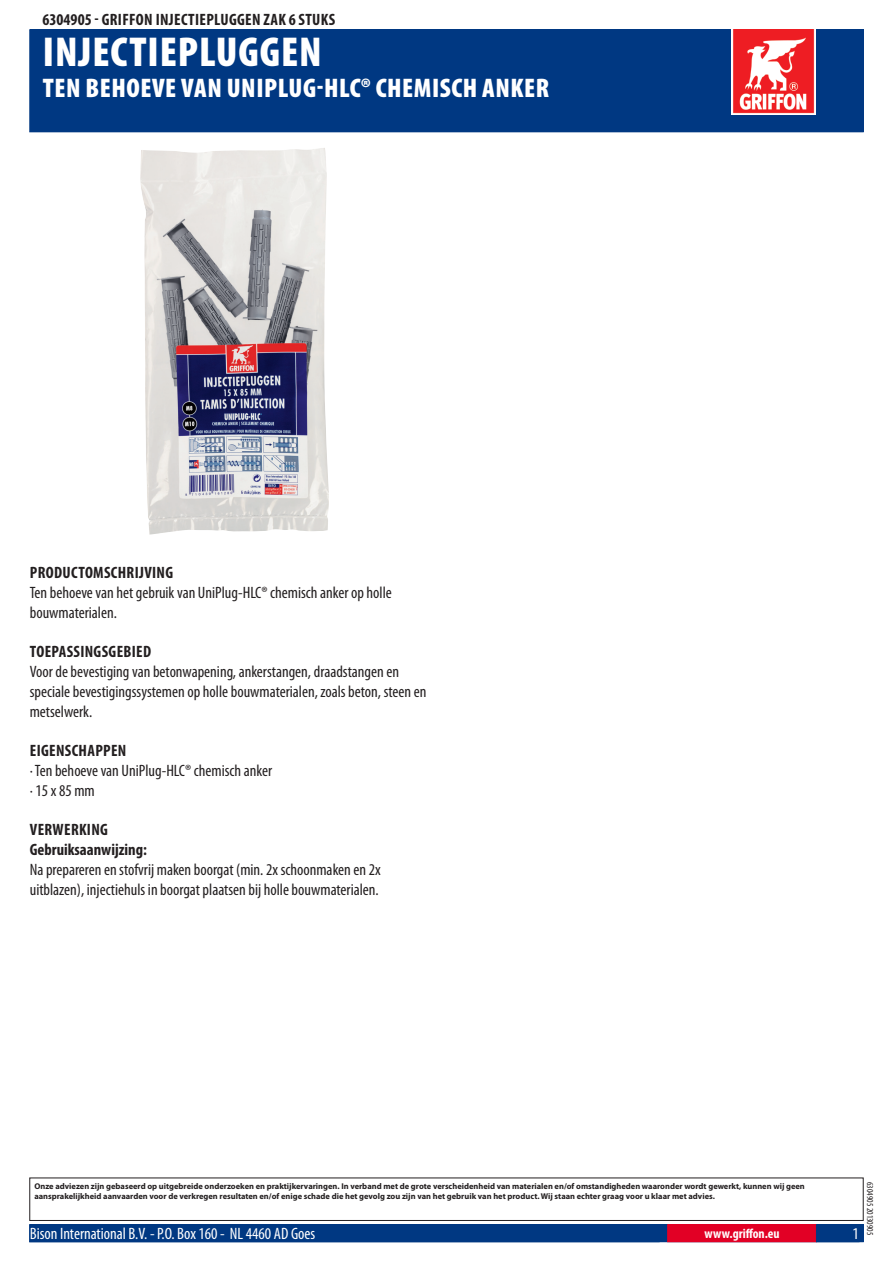
<style>
.page{position:relative;width:893px;height:1263px;background:#fff}
.page>*{position:absolute;margin:0;border:0;box-sizing:border-box;transform-origin:0 0}
.PageHeader{font:900 condensed 42px "Myriad Pro";letter-spacing:.02em;color:#fff}
.PageSubheader{font:900 condensed 27px "Myriad Pro";letter-spacing:.02em;color:#fff}
.Regular{font:condensed 16.5px/19.8px "Myriad Pro";color:#231f20}
.TOCItem{font:700 condensed 16.5px "Myriad Pro";letter-spacing:.02em;color:#231f20}
.ContactData{font:condensed 16.5px "Myriad Pro";color:#fff}
.Regular-2{font:700 condensed 16.5px "Myriad Pro";color:#231f20}
.URL{font:700 condensed 13.5px "Myriad Pro";color:#fff}
.Revisie{font:condensed 9px "Myriad Pro";color:#231f20}
.Disclaimer{font:700 8.4px/10.1px "Myriad Pro";color:#231f20}
</style>
<div class="page">
<div style="left:30px;top:30px;width:833px;height:102px;background:#003882"></div>
<img style="left:731px;top:30px;width:85px;height:85px">
<div style="left:29px;top:1177px;width:835px;height:44px;border:1px solid #231f20"></div>
<div style="left:30px;top:1225px;width:833px;height:17px;background:#003882"></div>
<div style="left:29px;top:1224px;width:835px;height:18px;border:1px solid #003882"></div>
<div style="left:668px;top:1225px;width:148px;height:17px;background:#e20025"></div>
<div style="left:667px;top:1224px;width:150px;height:18px;border:1px solid #e20025"></div>
<img style="left:140px;top:148px;width:189px;height:387px">
<p class="TOCItem" style="left:43px;top:9px;width:294px">6304905 - GRIFFON INJECTIEPLUGGEN ZAK 6 STUKS</p>
<p class="PageHeader" style="left:43px;top:25px;width:280px">INJECTIEPLUGGEN</p>
<p class="PageSubheader" style="left:43px;top:70px;width:508px">TEN BEHOEVE VAN UNIPLUG-HLC® CHEMISCH ANKER</p>
<p class="TOCItem" style="left:30px;top:562px;width:144px">PRODUCTOMSCHRIJVING</p>
<p class="Regular" style="left:30px;top:582px;width:364px">Ten behoeve van het gebruik van UniPlug-HLC® chemisch anker op holle bouwmaterialen.</p>
<p class="TOCItem" style="left:30px;top:641px;width:123px">TOEPASSINGSGEBIED</p>
<p class="Regular" style="left:30px;top:661px;width:398px">Voor de bevestiging van betonwapening, ankerstangen, draadstangen en speciale bevestigingssystemen op holle bouwmaterialen, zoals beton, steen en metselwerk.</p>
<p class="TOCItem" style="left:30px;top:740px;width:98px">EIGENSCHAPPEN</p>
<p class="Regular" style="left:30px;top:760px;width:244px">· Ten behoeve van UniPlug-HLC® chemisch anker</p>
<p class="Regular" style="left:30px;top:780px;width:67px">· 1 5 x 85 mm</p>
<p class="TOCItem" style="left:30px;top:819px;width:79px">VERWERKING</p>
<p class="Regular-2" style="left:30px;top:839px;width:119px">GEBRUIKSAANWIJZING:</p>
<p class="Regular" style="left:30px;top:859px;width:352px">Na prepareren en stofvrij maken boorgat (min. 2x schoonmaken en 2x uitblazen), injectiehuls in boorgat plaatsen bij holle bouwmaterialen.</p>
<p class="Disclaimer" style="left:34px;top:1181px;width:772px">Onze adviezen zijn gebaseerd op uitgebreide onderzoeken en praktijkervaringen. In verband met de grote verscheidenheid van materialen en/of omstandigheden waaronder wordt gewerkt, kunnen wij geen aansprakelijkheid aanvaarden voor de verkregen resultaten en/of enige schade die het gevolg zou zijn van het gebruik van het product. Wij staan echter graag voor u klaar met advies.</p>
<p class="ContactData" style="left:30px;top:1224px;width:287px">Bison International B.V. - P.O. Box 1 60 - NL 4460 AD Goes</p>
<p class="URL" style="left:704px;top:1225px;width:77px">WWW.GRIFFON.EU</p>
<p class="Revisie" style="left:875px;top:1182px;width:55px;rotate:90deg">6304905 201 30905</p>
</div>
